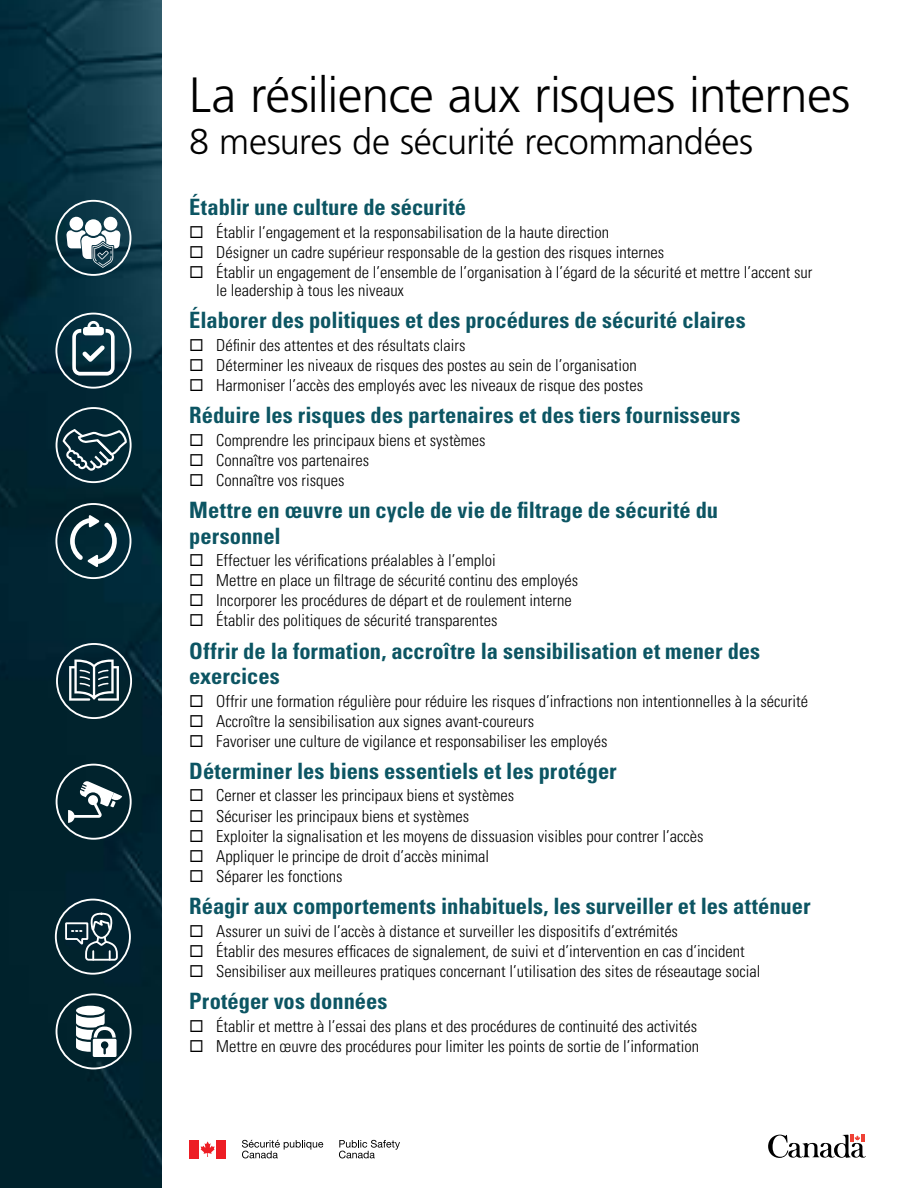
<style>
.page{position:relative;width:918px;height:1188px;background:#fff}
.page>*{position:absolute;margin:0;border:0;box-sizing:border-box;transform-origin:0 0}
.t1{font:300 49.5px "Frutiger LT Std";letter-spacing:-.015em;color:#000}
.t2{font:300 36px "Frutiger LT Std";letter-spacing:-.015em;color:#000}
.t3{font:700 condensed 22.5px/25.5px "Univers LT Std";color:#0c5563}
.t4{font:300 condensed 16.5px/20.1px "Univers LT Std";color:#000}
</style>
<div class="page">
<img style="left:0;top:0;width:161px;height:1188px">
<svg style="left:768px;top:1135px;width:98px;height:23px"></svg>
<svg style="left:201px;top:1141px;width:14px;height:16px"></svg>
<div style="left:189px;top:1140px;width:9px;height:18px;background:#ed1d24"></div>
<div style="left:217px;top:1140px;width:9px;height:18px;background:#ed1d24"></div>
<svg style="left:242px;top:1140px;width:81px;height:18px"></svg>
<svg style="left:339px;top:1140px;width:61px;height:18px"></svg>
<div style="left:55px;top:200px;width:76px;height:76px;border:2px solid #fff;border-radius:50%"></div>
<div style="left:85px;top:219px;width:17px;height:17px;background:#fff;border-radius:50%"></div>
<div style="left:69px;top:217px;width:14px;height:14px;background:#fff;border-radius:50%"></div>
<div style="left:104px;top:217px;width:14px;height:14px;background:#fff;border-radius:50%"></div>
<svg style="left:66px;top:230px;width:55px;height:38px"></svg>
<div style="left:55px;top:313px;width:76px;height:76px;border:2px solid #fff;border-radius:50%"></div>
<svg style="left:72px;top:321px;width:43px;height:55px"></svg>
<div style="left:56px;top:407px;width:76px;height:76px;border:2px solid #fff;border-radius:50%"></div>
<svg style="left:63px;top:429px;width:65px;height:42px;background:#3c5963"></svg>
<div style="left:55px;top:503px;width:76px;height:76px;border:2px solid #fff;border-radius:50%"></div>
<svg style="left:70px;top:515px;width:47px;height:52px"></svg>
<div style="left:56px;top:643px;width:76px;height:76px;border:2px solid #fff;border-radius:50%"></div>
<svg style="left:69px;top:659px;width:50px;height:42px"></svg>
<div style="left:56px;top:764px;width:76px;height:76px;border:2px solid #fff;border-radius:50%"></div>
<svg style="left:68px;top:781px;width:54px;height:42px"></svg>
<div style="left:55px;top:899px;width:76px;height:76px;border:2px solid #fff;border-radius:50%"></div>
<svg style="left:64px;top:912px;width:55px;height:50px;background:#35505b"></svg>
<div style="left:56px;top:993px;width:76px;height:76px;border:2px solid #fff;border-radius:50%"></div>
<div style="left:76px;top:1006px;width:29px;height:9px;background:#fff;border-radius:50%"></div>
<svg style="left:76px;top:1013px;width:41px;height:44px"></svg>
<h1 class="t1" style="left:189px;top:67px;width:663px">La résilience aux risques internes</h1>
<h2 class="t2" style="left:189px;top:121px;width:565px">8 mesures de sécurité recommandées</h2>
<h3 class="t3" style="left:189px;top:195px;width:278px">Établir une culture de sécurité</h3>
<p class="t4" style="left:216px;top:222px;width:598px">Établir l’engagement et la responsabilisation de la haute direction<br>Désigner un cadre supérieur responsable de la gestion des risques internes<br>Établir un engagement de l’ensemble de l’organisation à l’égard de la sécurité et mettre l’accent sur</p>
<p class="t4" style="left:216px;top:280px;width:189px">le leadership à tous les niveaux</p>
<h3 class="t3" style="left:189px;top:308px;width:558px">Élaborer des politiques et des procédures de sécurité claires</h3>
<p class="t4" style="left:216px;top:335px;width:428px">Définir des attentes et des résultats clairs<br>Déterminer les niveaux de risques des postes au sein de l’organisation<br>Harmoniser l’accès des employés avec les niveaux de risque des postes</p>
<h3 class="t3" style="left:189px;top:402px;width:553px">Réduire les risques des partenaires et des tiers fournisseurs</h3>
<p class="t4" style="left:216px;top:430px;width:271px">Comprendre les principaux biens et systèmes<br>Connaître vos partenaires<br>Connaître vos risques</p>
<h3 class="t3" style="left:189px;top:497px;width:530px">Mettre en œuvre un cycle de vie de filtrage de sécurité du personnel</h3>
<p class="t4" style="left:216px;top:550px;width:363px">Effectuer les vérifications préalables à l’emploi<br>Mettre en place un filtrage de sécurité continu des employés Incorporer les procédures de départ et de roulement interne Établir des politiques de sécurité transparentes</p>
<h3 class="t3" style="left:189px;top:638px;width:572px">Offrir de la formation, accroître la sensibilisation et mener des exercices</h3>
<p class="t4" style="left:216px;top:691px;width:593px">Offrir une formation régulière pour réduire les risques d’infractions non intentionnelles à la sécurité<br>Accroître la sensibilisation aux signes avant-coureurs<br>Favoriser une culture de vigilance et responsabiliser les employés</p>
<h3 class="t3" style="left:189px;top:758px;width:429px">Déterminer les biens essentiels et les protéger</h3>
<p class="t4" style="left:216px;top:786px;width:489px">Cerner et classer les principaux biens et systèmes<br>Sécuriser les principaux biens et systèmes<br>Exploiter la signalisation et les moyens de dissuasion visibles pour contrer l’accès Appliquer le principe de droit d’accès minimal<br>Séparer les fonctions</p>
<h3 class="t3" style="left:189px;top:893px;width:623px">Réagir aux comportements inhabituels, les surveiller et les atténuer</h3>
<p class="t4" style="left:216px;top:921px;width:546px">Assurer un suivi de l’accès à distance et surveiller les dispositifs d’extrémités<br>Établir des mesures efficaces de signalement, de suivi et d’intervention en cas d’incident<br>Sensibiliser aux meilleures pratiques concernant l’utilisation des sites de réseautage social</p>
<h3 class="t3" style="left:189px;top:988px;width:200px">Protéger vos données</h3>
<p class="t4" style="left:216px;top:1016px;width:484px">Établir et mettre à l’essai des plans et des procédures de continuité des activités<br>Mettre en œuvre des procédures pour limiter les points de sortie de l’information</p>
</div>
